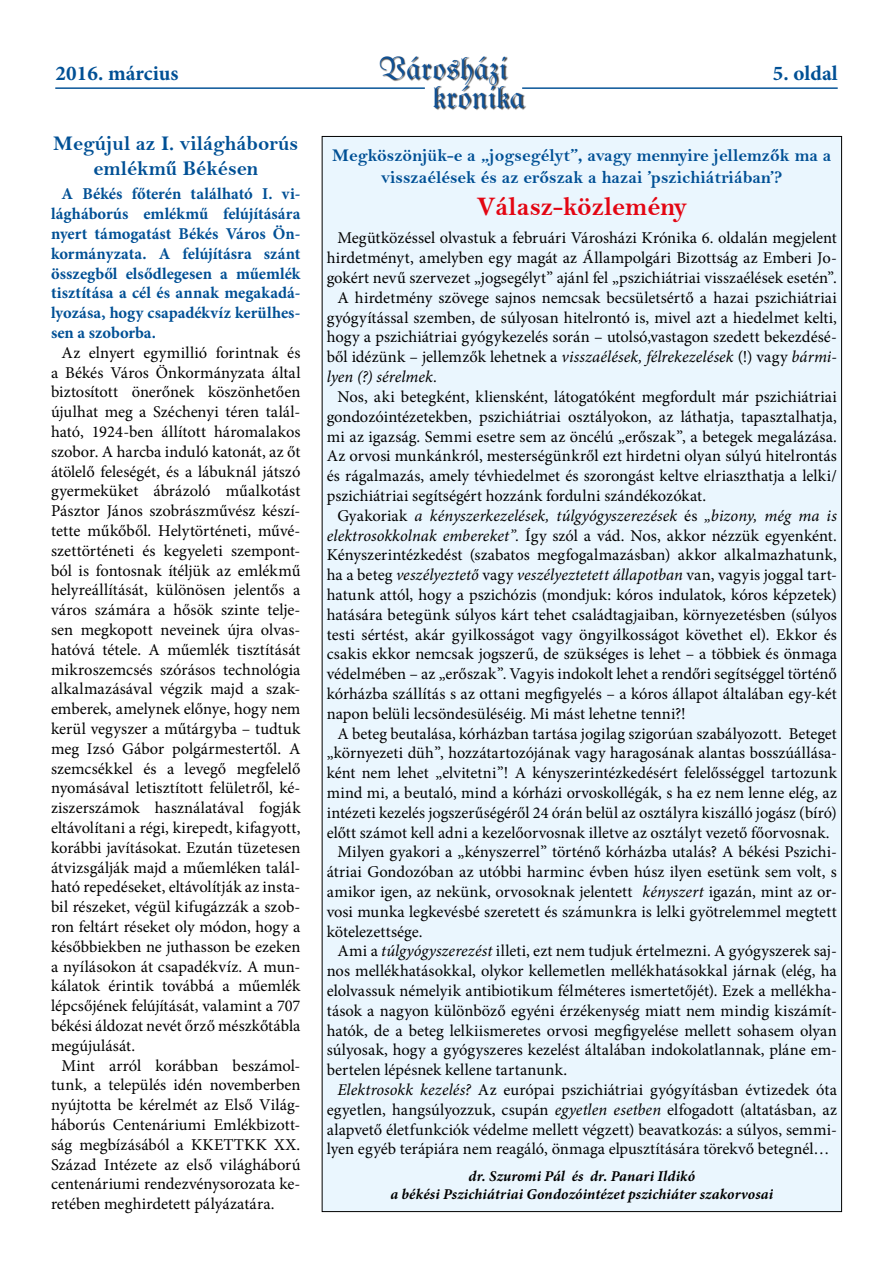
<style>
.page{position:relative;width:893px;height:1263px;background:#fff}
.page>*{position:absolute;margin:0;border:0;box-sizing:border-box;transform-origin:0 0}
.t1{font:31.35px/28.8px "Fraktur HU Normal";letter-spacing:.025em;color:#0f5196;scale:1.07 1}
.t2{font:27px "Bell MT Bold";color:#e30613}
.t3{font:21px/25.2px "Bell MT Bold";color:#005095;text-align:center}
.t4{font:700 21px "Minion Pro";color:#005095}
.t5{font:18px/21.6px "Bell MT Bold";color:#005095;text-align:center}
.t6{font:16.5px/19.8px "Minion Pro";color:#000;text-align:justify}
.t7{font:700 16.5px/19.8px "Minion Pro";color:#005095;text-align:justify}
.t8{font:italic 16.5px "Minion Pro";color:#000}
.t9{font:italic 700 15px/18px "Minion Pro";letter-spacing:.01em;color:#000;text-align:center}
.s1{font-style:italic}
</style>
<div class="page">
<hr style="left:55px;top:87px;width:370px;height:2px;background:#005095">
<hr style="left:522px;top:87px;width:316px;height:2px;background:#005095">
<div style="left:380px;top:56px;width:129px;height:31px;background:#000;opacity:.75"></div>
<div style="left:434px;top:85px;width:93px;height:26px;background:#000;opacity:.75"></div>
<div style="left:322px;top:136px;width:520px;height:1075px;background:#eaf6fe"></div>
<h1 class="t1" style="left:433px;top:53px;width:87px;text-indent:-54px">Városházi krónika</h1>
<p class="t4" style="left:55px;top:58px;width:125px">2016. március</p>
<p class="t4" style="left:773px;top:58px;width:66px">5. oldal</p>
<p class="t3" style="left:53px;top:131px;width:246px">Megújul az I. világháborús emlékmű Békésen</p>
<p class="t7" style="left:51px;top:184px;width:251px;text-indent:11px">A Békés főterén található I. vi&shy;lágháborús emlékmű felújítására nyert támogatást Békés Város Ön&shy;kormányzata. A felújításra szánt összegből elsődlegesen a műemlék tisztítása a cél és annak megakadá&shy;lyozása, hogy csapadékvíz kerülhes&shy;sen a szoborba.</p>
<p class="t6" style="left:51px;top:343px;width:251px;text-indent:11px">Az elnyert egymillió forintnak és a Békés Város Önkormányzata által biztosított önerőnek köszönhetően újulhat meg a Széchenyi téren talál&shy;ható, 1924-ben állított háromalakos szobor. A harcba induló katonát, az őt átölelő feleségét, és a lábuknál játszó gyermeküket ábrázoló műalkotást Pásztor János szobrászművész készí&shy;tette műkőből. Helytörténeti, művé&shy;szettörténeti és kegyeleti szempont&shy;ból is fontosnak ítéljük az emlékmű helyreállítását, különösen jelentős a város számára a hősök szinte telje&shy;sen megkopott neveinek újra olvas&shy;hatóvá tétele. A műemlék tisztítását mikroszemcsés szórásos technológia alkalmazásával végzik majd a szak&shy;emberek, amelynek előnye, hogy nem kerül vegyszer a műtárgyba – tudtuk meg Izsó Gábor polgármestertől. A szemcsékkel és a levegő megfelelő nyomásával letisztított felületről, ké&shy;ziszerszámok használatával fogják eltávolítani a régi, kirepedt, kifagyott, korábbi javításokat. Ezután tüzetesen átvizsgálják majd a műemléken talál&shy;ható repedéseket, eltávolítják az insta&shy;bil részeket, végül kifugázzák a szob&shy;ron feltárt réseket oly módon, hogy a későbbiekben ne juthasson be ezeken a nyílásokon át csapadékvíz. A mun&shy;kálatok érintik továbbá a műemlék lépcsőjének felújítását, valamint a 707 békési áldozat nevét őrző mészkőtábla megújulását.</p>
<p class="t6" style="left:51px;top:1055px;width:251px;text-indent:11px">Mint arról korábban beszámol&shy;tunk, a település idén novemberben nyújtotta be kérelmét az Első Világ&shy;háborús Centenáriumi Emlékbizott&shy;ság megbízásából a KKETTKK XX.<br>Század Intézete az első világháború centenáriumi rendezvénysorozata ke&shy;retében meghirdetett pályázatára.</p>
<p class="t5" style="left:332px;top:145px;width:501px">Megköszönjük-e a „jogsegélyt”, avagy mennyire jellemzők ma a visszaélések és az erőszak a hazai ’pszichiátriában’?</p>
<h2 class="t2" style="left:477px;top:190px;width:212px">Válasz-közlemény</h2>
<p class="t6" style="left:337px;top:228px;width:501px">Megütközéssel olvastuk a februári Városházi Krónika 6. oldalán megjelent</p>
<p class="t6" style="left:327px;top:248px;width:512px">hirdetményt, amelyben egy magát az Állampolgári Bizottság az Emberi Jo-</p>
<p class="t6" style="left:327px;top:268px;width:512px">gokért nevű szervezet „jogsegélyt” ajánl fel „pszichiátriai visszaélések esetén”.</p>
<p class="t6" style="left:337px;top:288px;width:501px">A hirdetmény szövege sajnos nemcsak becsületsértő a hazai pszichiátriai</p>
<p class="t6" style="left:327px;top:308px;width:512px">gyógyítással szemben, de súlyosan hitelrontó is, mivel azt a hiedelmet kelti,</p>
<p class="t6" style="left:327px;top:327px;width:512px">hogy a pszichiátriai gyógykezelés során – utolsó,vastagon szedett bekezdésé-</p>
<p class="t6" style="left:327px;top:347px;width:512px">ből idézünk – jellemzők lehetnek a <span class="s1">visszaélések, félrekezelések</span> (!) vagy <span class="s1">bármi-</span></p>
<p class="t8" style="left:327px;top:366px;width:112px">lyen (?) sérelmek.</p>
<p class="t6" style="left:327px;top:387px;width:512px;text-indent:11px">Nos, aki betegként, kliensként, látogatóként megfordult már pszichiátriai gondozóintézetekben, pszichiátriai osztályokon, az láthatja, tapasztalhatja, mi az igazság. Semmi esetre sem az öncélú „erőszak”, a betegek megalázása.<br>Az orvosi munkánkról, mesterségünkről ezt hirdetni olyan súlyú hitelrontás és rágalmazás, amely tévhiedelmet és szorongást keltve elriaszthatja a lelki/ pszichiátriai segítségért hozzánk fordulni szándékozókat.</p>
<p class="t6" style="left:327px;top:506px;width:512px;text-indent:11px">Gyakoriak <span class="s1">a kényszerkezelések, túlgyógyszerezések</span> és <span class="s1">„bizony, még ma is elektrosokkolnak embereket”.</span> Így szól a vád. Nos, akkor nézzük egyenként.<br>Kényszerintézkedést (szabatos megfogalmazásban) akkor alkalmazhatunk, ha a beteg <span class="s1">veszélyeztető</span> vagy <span class="s1">veszélyeztetett állapotban</span> van, vagyis joggal tart&shy;hatunk attól, hogy a pszichózis (mondjuk: kóros indulatok, kóros képzetek) hatására betegünk súlyos kárt tehet családtagjaiban, környezetésben (súlyos testi sértést, akár gyilkosságot vagy öngyilkosságot követhet el). Ekkor és csakis ekkor nemcsak jogszerű, de szükséges is lehet – a többiek és önmaga védelmében – az „erőszak”. Vagyis indokolt lehet a rendőri segítséggel történő kórházba szállítás s az ottani megfigyelés – a kóros állapot általában egy-két napon belüli lecsöndesüléséig. Mi mást lehetne tenni?!</p>
<p class="t6" style="left:337px;top:723px;width:501px">A beteg beutalása, kórházban tartása jogilag szigorúan szabályozott. Beteget</p>
<p class="t6" style="left:327px;top:743px;width:512px">„környezeti düh”, hozzátartozójának vagy haragosának alantas bosszúállása-</p>
<p class="t6" style="left:327px;top:763px;width:512px">ként nem lehet „elvitetni”! A kényszerintézkedésért felelősséggel tartozunk</p>
<p class="t6" style="left:327px;top:783px;width:512px">mind mi, a beutaló, mind a kórházi orvoskollégák, s ha ez nem lenne elég, az</p>
<p class="t6" style="left:327px;top:803px;width:512px">intézeti kezelés jogszerűségéről 24 órán belül az osztályra kiszálló jogász (bíró)</p>
<p class="t6" style="left:327px;top:822px;width:504px">előtt számot kell adni a kezelőorvosnak illetve az osztályt vezető főorvosnak.</p>
<p class="t6" style="left:337px;top:842px;width:501px">Milyen gyakori a „kényszerrel” történő kórházba utalás? A békési Pszichi-</p>
<p class="t6" style="left:327px;top:862px;width:512px">átriai Gondozóban az utóbbi harminc évben húsz ilyen esetünk sem volt, s</p>
<p class="t6" style="left:327px;top:882px;width:512px">amikor igen, az nekünk, orvosoknak jelentett <span class="s1">kényszert</span> igazán, mint az or-</p>
<p class="t6" style="left:327px;top:902px;width:512px">vosi munka legkevésbé szeretett és számunkra is lelki gyötrelemmel megtett</p>
<p class="t6" style="left:327px;top:921px;width:97px">kötelezettsége.</p>
<p class="t6" style="left:337px;top:941px;width:501px">Ami a <span class="s1">túlgyógyszerezést</span> illeti, ezt nem tudjuk értelmezni. A gyógyszerek saj-</p>
<p class="t6" style="left:327px;top:961px;width:512px">nos mellékhatásokkal, olykor kellemetlen mellékhatásokkal járnak (elég, ha</p>
<p class="t6" style="left:327px;top:981px;width:512px">elolvassuk némelyik antibiotikum félméteres ismertetőjét). Ezek a mellékha-</p>
<p class="t6" style="left:327px;top:1001px;width:512px">tások a nagyon különböző egyéni érzékenység miatt nem mindig kiszámít-</p>
<p class="t6" style="left:327px;top:1020px;width:512px">hatók, de a beteg lelkiismeretes orvosi megfigyelése mellett sohasem olyan</p>
<p class="t6" style="left:327px;top:1040px;width:512px">súlyosak, hogy a gyógyszeres kezelést általában indokolatlannak, pláne em-</p>
<p class="t6" style="left:327px;top:1060px;width:242px">bertelen lépésnek kellene tartanunk.</p>
<p class="t6" style="left:337px;top:1080px;width:501px"><span class="s1">Elektrosokk kezelés?</span> Az európai pszichiátriai gyógyításban évtizedek óta</p>
<p class="t6" style="left:327px;top:1100px;width:512px">egyetlen, hangsúlyozzuk, csupán <span class="s1">egyetlen esetben</span> elfogadott (altatásban, az</p>
<p class="t6" style="left:327px;top:1119px;width:512px">alapvető életfunkciók védelme mellett végzett) beavatkozás: a súlyos, semmi-</p>
<p class="t6" style="left:327px;top:1139px;width:504px">lyen egyéb terápiára nem reagáló, önmaga elpusztítására törekvő betegnél…</p>
<p class="t9" style="left:390px;top:1167px;width:384px">dr. Szuromi Pál és dr. Panari Ildikó<br>a békési Pszichiátriai Gondozóintézet pszichiáter szakorvosai</p>
</div>
